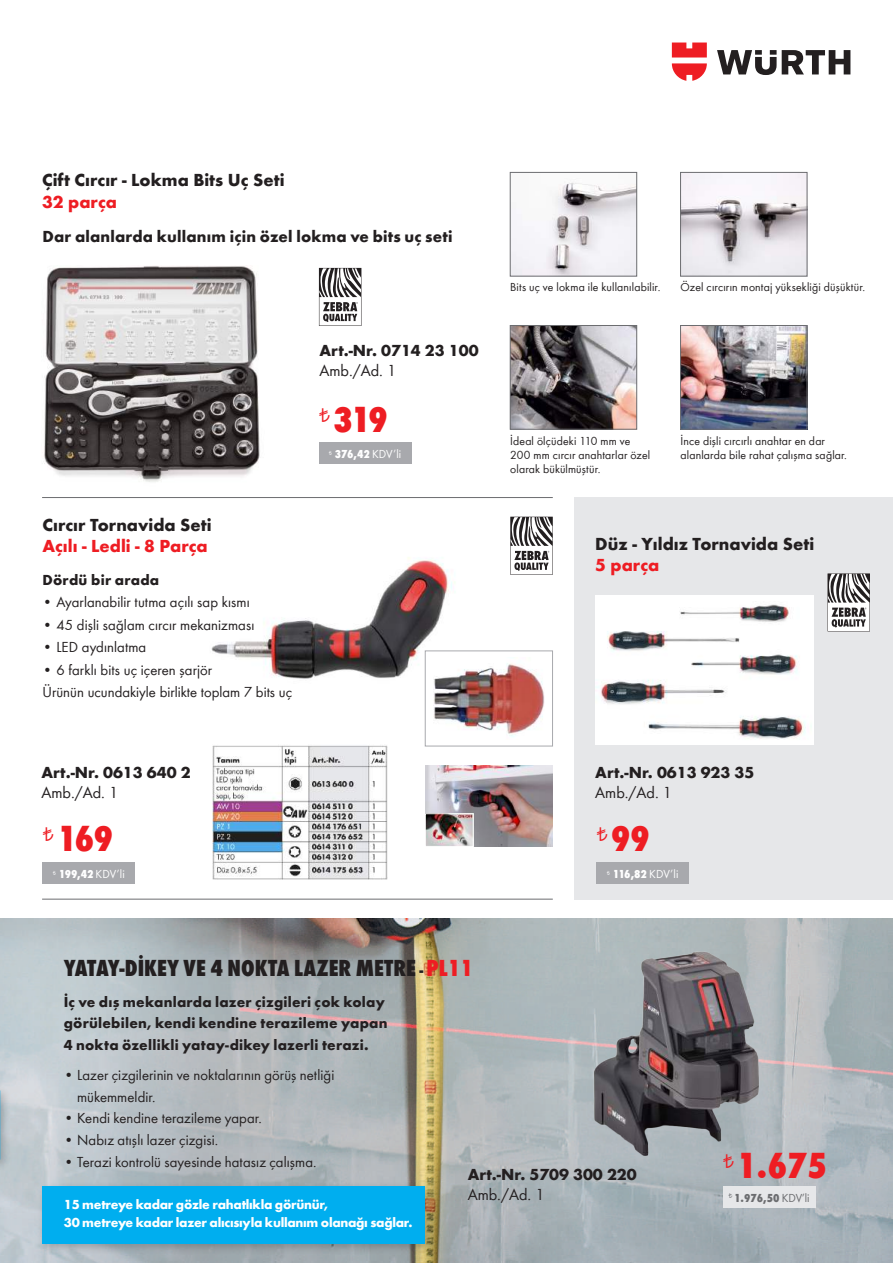
<style>
.page{position:relative;width:893px;height:1263px;background:#fff}
.page>*{position:absolute;margin:0;border:0;box-sizing:border-box;transform-origin:0 0}
.t1{font:37.5px "Wuerth Extra Bold Cond Caps";letter-spacing:-.03em;color:#ee1d23}
.t2{font:24px "Wuerth Extra Bold Cond Caps";color:#231f20}
.t3{font:700 18px "Wuerth";color:#231f20}
.t4{font:700 18px "Wuerth";color:#ee1d23}
.t5{font:700 16.5px "Wuerth";letter-spacing:.005em;color:#231f20}
.t6{font:16.5px "Wuerth";color:#231f20}
.t7{font:15px/21.8px "Wuerth";letter-spacing:.005em;color:#231f20}
.t8{font:700 15px/21.8px "Wuerth";letter-spacing:.015em;color:#231f20}
.t9{font:700 13.5px/18px "Wuerth";letter-spacing:-.02em;color:#fff}
.t10{font:12px/14.4px "Wuerth";letter-spacing:.015em;color:#231f20}
.t11{font:12px "Wuerth Extra Bold Cond Caps";letter-spacing:-.01em;color:#fff}
.t12{font:12px "Wuerth Extra Bold Cond Caps";color:#6c6d70}
.t13{font:5.25px "Abaku TL Sym Sans";color:#fff}
.s1{font-family:"Wuerth"}
.s2{font-size:18px}
.s3{color:#ee1d23}
</style>
<div class="page">
<div style="left:574px;top:497px;width:319px;height:402px;background:#e6e7e9"></div>
<img style="left:211px;top:557px;width:267px;height:149px">
<svg style="left:510px;top:517px;width:43px;height:58px"></svg>
<img style="left:425px;top:765px;width:128px;height:81px">
<img style="left:427px;top:815px;width:45px;height:30px">
<div style="left:425px;top:813px;width:49px;height:34px;border:1px solid #fff"></div>
<img style="left:595px;top:595px;width:218px;height:149px">
<img style="left:44px;top:266px;width:216px;height:216px">
<img style="left:0;top:918px;width:893px;height:345px">
<svg style="left:717px;top:50px;width:133px;height:25px"></svg>
<svg style="left:672px;top:43px;width:35px;height:38px"></svg>
<hr style="left:42px;top:497px;width:511px;height:1px;background:#6c6d70">
<hr style="left:42px;top:899px;width:511px;height:1px;background:#6c6d70">
<div style="left:723px;top:1186px;width:92px;height:22px;background:#e6e7e9"></div>
<div style="left:319px;top:442px;width:92px;height:22px;background:#a8a9ad"></div>
<div style="left:596px;top:862px;width:93px;height:21px;background:#a8a9ad"></div>
<div style="left:43px;top:862px;width:92px;height:21px;background:#a8a9ad"></div>
<img style="left:572px;top:942px;width:211px;height:229px">
<svg style="left:827px;top:573px;width:43px;height:58px;background:#9f9e9e"></svg>
<svg style="left:319px;top:268px;width:42px;height:58px"></svg>
<div style="left:0;top:1085px;width:11px;height:86px;background:#231f20;opacity:.25"></div>
<img style="left:512px;top:182px;width:123px;height:92px">
<div style="left:510px;top:172px;width:127px;height:104px;border:1px solid #6c6d70"></div>
<img style="left:512px;top:327px;width:123px;height:100px">
<div style="left:510px;top:325px;width:127px;height:104px;border:1px solid #6c6d70"></div>
<img style="left:682px;top:174px;width:123px;height:100px">
<div style="left:680px;top:172px;width:127px;height:104px;border:1px solid #6c6d70"></div>
<img style="left:682px;top:327px;width:123px;height:100px">
<div style="left:680px;top:325px;width:127px;height:104px;border:1px solid #6c6d70"></div>
<img style="left:213px;top:745px;width:175px;height:134px">
<img style="left:434px;top:657px;width:110px;height:80px">
<div style="left:425px;top:651px;width:128px;height:95px;border:1px solid #a8a9ad"></div>
<div style="left:37px;top:1181px;width:399px;height:74px;background:#231f20;opacity:.25"></div>
<div style="left:43px;top:1186px;width:382px;height:58px;background:#00aeef"></div>
<p class="t3" style="left:42px;top:167px;width:244px">Çift Cırcır - Lokma Bits Uç Seti</p>
<p class="t4" style="left:42px;top:188px;width:76px">32 parça</p>
<p class="t5" style="left:43px;top:225px;width:412px">Dar alanlarda kullanım için özel lokma ve bits uç seti</p>
<p class="t5" style="left:320px;top:339px;width:161px">Art.-Nr. 0714 23 100</p>
<p class="t6" style="left:320px;top:359px;width:78px">Amb./Ad. 1</p>
<h1 class="t1" style="left:319px;top:393px;width:71px"><sup>¨</sup> 319</h1>
<p class="t3" style="left:43px;top:511px;width:171px">Cırcır Tornavida Seti</p>
<p class="t4" style="left:43px;top:533px;width:167px">Açılı - Ledli - 8 Parça</p>
<p class="t8" style="left:43px;top:568px;width:118px">Dördü bir arada</p>
<p class="t7" style="left:43px;top:591px;width:209px">• Ayarlanabilir tutma açılı sap kısmı</p>
<p class="t7" style="left:43px;top:613px;width:213px">• 45 dişli sağlam cırcır mekanizması</p>
<p class="t7" style="left:43px;top:636px;width:105px">• LED aydınlatma</p>
<p class="t7" style="left:43px;top:658px;width:251px;line-height:22.5px">• 6 farklı bits uç içeren şarjör<br>Ürünün ucundakiyle birlikte toplam 7 bits uç</p>
<p class="t5" style="left:41px;top:760px;width:151px">Art.-Nr. 0613 640 2</p>
<p class="t6" style="left:41px;top:781px;width:78px">Amb./Ad. 1</p>
<h1 class="t1" style="left:43px;top:812px;width:72px"><sup>¨</sup> 169</h1>
<p class="t13" style="left:53px;top:869px;width:5px">¨</p>
<p class="t11" style="left:59px;top:865px;width:68px">199,42 <span class="s1">KDV’li</span></p>
<p class="t13" style="left:329px;top:449px;width:5px">¨</p>
<p class="t11" style="left:335px;top:445px;width:68px">376,42 <span class="s1">KDV’li</span></p>
<h2 class="t2" style="left:64px;top:951px;width:411px">YATAY-DİKEY VE 4 NOKTA LAZER METRE <span class="s2">-</span> <span class="s3">PL11</span></h2>
<p class="t8" style="left:64px;top:990px;width:325px">İç ve dış mekanlarda lazer çizgileri çok kolay görülebilen, kendi kendine terazileme yapan<br>4 nokta özellikli yatay-dikey lazerli terazi.</p>
<p class="t10" style="left:510px;top:280px;width:152px">Bits uç ve lokma ile kullanılabilir.</p>
<p class="t10" style="left:680px;top:280px;width:186px">Özel cırcırın montaj yüksekliği düşüktür.</p>
<p class="t10" style="left:510px;top:433px;width:141px">İdeal ölçüdeki 110 mm ve<br>200 mm cırcır anahtarlar özel olarak bükülmüştür.</p>
<p class="t10" style="left:680px;top:433px;width:168px">İnce dişli cırcırlı anahtar en dar alanlarda bile rahat çalışma sağlar.</p>
<p class="t3" style="left:595px;top:530px;width:220px">Düz - Yıldız Tornavida Seti</p>
<p class="t4" style="left:595px;top:552px;width:66px">5 parça</p>
<p class="t5" style="left:595px;top:760px;width:161px">Art.-Nr. 0613 923 35</p>
<p class="t6" style="left:595px;top:781px;width:78px">Amb./Ad. 1</p>
<h1 class="t1" style="left:596px;top:812px;width:55px"><sup>¨</sup> 99</h1>
<p class="t13" style="left:607px;top:869px;width:5px">¨</p>
<p class="t11" style="left:613px;top:865px;width:67px">116,82 <span class="s1">KDV’li</span></p>
<p class="t7" style="left:77px;top:1063px;width:259px;text-indent:-13px">• Lazer çizgilerinin ve noktalarının görüş netliği mükemmeldir.</p>
<p class="t7" style="left:64px;top:1107px;width:200px">• Kendi kendine terazileme yapar.</p>
<p class="t7" style="left:64px;top:1128px;width:156px">• Nabız atışlı lazer çizgisi.</p>
<p class="t7" style="left:64px;top:1150px;width:254px">• Terazi kontrolü sayesinde hatasız çalışma.</p>
<p class="t9" style="left:64px;top:1194px;width:350px">15 metreye kadar gözle rahatlıkla görünür,<br>30 metreye kadar lazer alıcısıyla kullanım olanağı sağlar.</p>
<p class="t5" style="left:468px;top:1162px;width:170px">Art.-Nr. 5709 300 220</p>
<p class="t6" style="left:468px;top:1183px;width:78px">Amb./Ad. 1</p>
<h1 class="t1" style="left:723px;top:1139px;width:106px"><sup>¨</sup> 1.675</h1>
<p class="t12" style="left:728px;top:1189px;width:83px"><sup>¨</sup> 1.976,50 <span class="s1">KDV’li</span></p>
</div>
